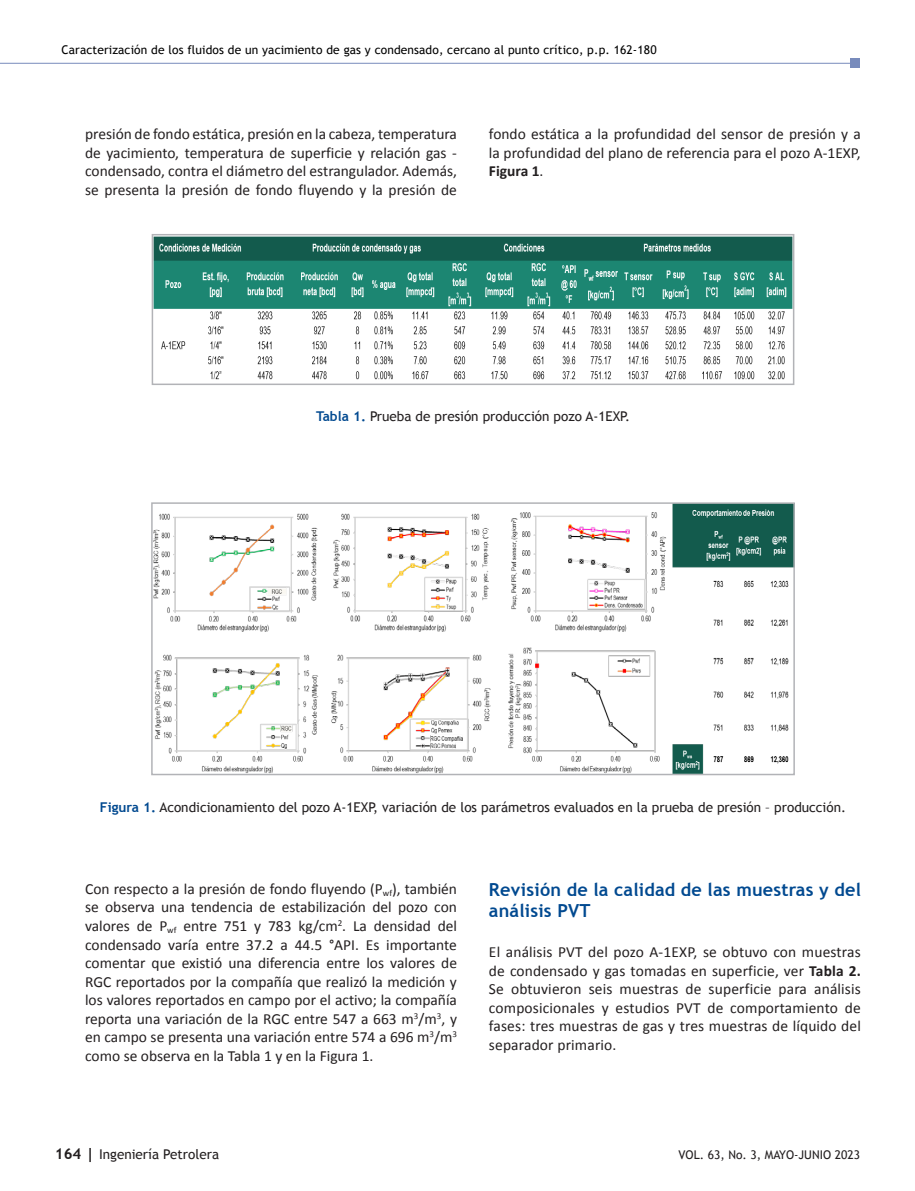
<style>
.page{position:relative;width:915px;height:1191px;background:#fff}
.page>*{position:absolute;margin:0;border:0;box-sizing:border-box;transform-origin:0 0}
.titulosCpoTexto{font:700 18px/21.6px "Trebuchet MS";letter-spacing:.01em;color:#014990}
.cpoTxt{font:15.45px/18.6px "Calibri";color:#231f20;text-align:justify}
.pieDeImagen{font:13.5px "Trebuchet MS";color:#231f20}
.t1{font:12px "Trebuchet MS";letter-spacing:.01em;color:#000}
.t2{font:12px "Trebuchet MS";color:#231f20}
.s1{font-weight:700}
.s2{font-weight:700;color:#014990}
.s3{font-weight:700;font-size:15px}
</style>
<div class="page">
<hr style="left:0;top:63px;width:854px;height:1px;background:#788bbc">
<div style="left:850px;top:59px;width:9px;height:9px;background:#788bbc"></div>
<img style="left:155px;top:237px;width:636px;height:143px">
<div style="left:152px;top:234px;width:642px;height:151px;border:2px solid #b2b3b7"></div>
<img style="left:154px;top:505px;width:637px;height:267px">
<div style="left:151px;top:502px;width:643px;height:273px;border:2px solid #b2b3b7"></div>
<p class="t1" style="left:61px;top:42px;width:596px">Caracterización de los fluidos de un yacimiento de gas y condensado, cercano al punto crítico, p.p. 162-180</p>
<p class="cpoTxt" style="left:85px;top:124px;width:373px">presión de fondo estática, presión en la cabeza, temperatura de yacimiento, temperatura de superficie y relación gas - condensado, contra el diámetro del estrangulador. Además, se presenta la presión de fondo fluyendo y la presión de</p>
<p class="cpoTxt" style="left:489px;top:124px;width:373px">fondo estática a la profundidad del sensor de presión y a la profundidad del plano de referencia para el pozo A-1EXP, <span class="s1">Figura 1</span>.</p>
<p class="pieDeImagen" style="left:316px;top:408px;width:315px"><span class="s2">Tabla 1.</span> Prueba de presión producción pozo A-1EXP.</p>
<p class="pieDeImagen" style="left:100px;top:799px;width:747px"><span class="s2">Figura 1.</span> Acondicionamiento del pozo A-1EXP, variación de los parámetros evaluados en la prueba de presión – producción.</p>
<p class="cpoTxt" style="left:85px;top:878px;width:373px">Con respecto a la presión de fondo fluyendo (P<sub>wf</sub>), también se observa una tendencia de estabilización del pozo con valores de P<sub>wf</sub> entre 751 y 783 kg/cm<sup>2</sup>. La densidad del condensado varía entre 37.2 a 44.5 °API. Es importante comentar que existió una diferencia entre los valores de RGC reportados por la compañía que realizó la medición y los valores reportados en campo por el activo; la compañía reporta una variación de la RGC entre 547 a 663 m<sup>3</sup>/m<sup>3</sup>, y en campo se presenta una variación entre 574 a 696 m<sup>3</sup>/m<sup>3 </sup>como se observa en la Tabla 1 y en la Figura 1.</p>
<p class="titulosCpoTexto" style="left:489px;top:878px;width:373px">Revisión de la calidad de las muestras y del análisis PVT</p>
<p class="cpoTxt" style="left:489px;top:942px;width:373px">El análisis PVT del pozo A-1EXP, se obtuvo con muestras de condensado y gas tomadas en superficie, ver <span class="s1">Tabla 2.<br></span>Se obtuvieron seis muestras de superficie para análisis composicionales y estudios PVT de comportamiento de fases: tres muestras de gas y tres muestras de líquido del separador primario.</p>
<p class="pieDeImagen" style="left:55px;top:1146px;width:166px"><span class="s3">164 |</span> Ingeniería Petrolera</p>
<p class="t2" style="left:678px;top:1147px;width:183px">VOL. 63, No. 3, MAYO-JUNIO 2023</p>
</div>
